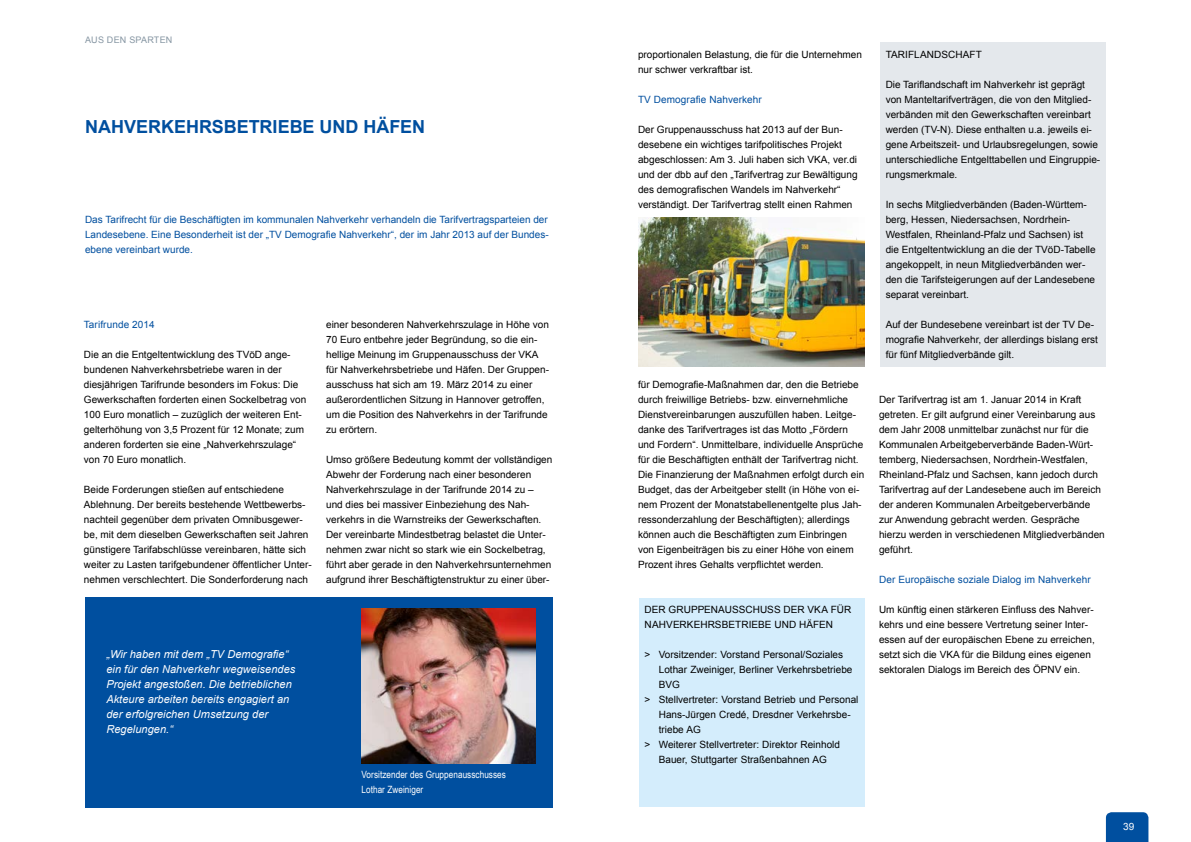
<style>
.page{position:relative;width:1191px;height:842px;background:#fff}
.page>*{position:absolute;margin:0;border:0;box-sizing:border-box;transform-origin:0 0}
.Headline{font:700 18px "Arial";color:#004f9f}
.Zitat_weiß_11pt{font:italic 11px/15px "Arial";letter-spacing:.005em;color:#fff}
.Mengentext{font:10px/15px "Arial";color:#000}
.Introtext_10_blue{font:10px/15px "Arial";color:#004f9f;text-align:justify}
.Zwischen-Sub{font:10px "Arial";letter-spacing:.01em;color:#004f9f}
.Subline{font:10px/15px "Arial";letter-spacing:.01em;color:#000}
.Zitatgeber_weiß{font:10px/15px "Arial Narrow";letter-spacing:.005em;color:#fff}
.t1{font:10px "Arial";color:#fff}
.Hypertext{font:9px "Arial";letter-spacing:.025em;color:#8595a2}
</style>
<div class="page">
<svg style="left:1106px;top:812px;width:42px;height:30px"></svg>
<div style="left:639px;top:598px;width:226px;height:208px;background:#d4edfc"></div>
<div style="left:85px;top:598px;width:468px;height:210px;background:#004f9f"></div>
<img style="left:361px;top:608px;width:175px;height:155px">
<div style="left:880px;top:43px;width:226px;height:324px;background:#e4e8ec"></div>
<img style="left:638px;top:218px;width:227px;height:148px">
<p class="Hypertext" style="left:85px;top:33px;width:89px">AUS DEN SPARTEN</p>
<p class="Headline" style="left:85px;top:114px;width:341px">NAHVERKEHRSBETRIEBE UND HÄFEN</p>
<p class="Introtext_10_blue" style="left:85px;top:212px;width:465px">Das Tarifrecht für die Beschäftigten im kommunalen Nahverkehr verhandeln die Tarifvertragsparteien der Landesebene. Eine Besonderheit ist der „TV Demografie Nahverkehr“, der im Jahr 2013 auf der Bundes&shy;ebene vereinbart wurde.</p>
<p class="Zwischen-Sub" style="left:84px;top:317px;width:72px">Tarifrunde 2014</p>
<p class="Mengentext" style="left:84px;top:347px;width:224px">Die an die Entgeltentwicklung des TVöD ange&shy;bundenen Nahverkehrsbetriebe waren in der diesjährigen Tarifrunde besonders im Fokus: Die Gewerkschaften forderten einen Sockelbetrag von 100 Euro monatlich – zuzüglich der weiteren Ent&shy;gelterhöhung von 3,5 Prozent für 12 Monate; zum anderen forderten sie eine „Nahverkehrszulage“ von 70 Euro monatlich.</p>
<p class="Mengentext" style="left:84px;top:482px;width:229px">Beide Forderungen stießen auf entschiedene Ablehnung. Der bereits bestehende Wettbewerbs&shy;nachteil gegenüber dem privaten Omnibusgewer&shy;be, mit dem dieselben Gewerkschaften seit Jahren günstigere Tarifabschlüsse vereinbaren, hätte sich weiter zu Lasten tarifgebundener öffentlicher Unter&shy;nehmen verschlechtert. Die Sonderforderung nach</p>
<p class="Mengentext" style="left:326px;top:317px;width:224px">einer besonderen Nahverkehrszulage in Höhe von 70 Euro entbehre jeder Begründung, so die ein&shy;hellige Meinung im Gruppenausschuss der VKA für Nahverkehrsbetriebe und Häfen. Der Gruppen&shy;ausschuss hat sich am 19. März 2014 zu einer außerordentlichen Sitzung in Hannover getroffen, um die Position des Nahverkehrs in der Tarifrunde zu erörtern.</p>
<p class="Mengentext" style="left:326px;top:452px;width:228px">Umso größere Bedeutung kommt der vollständigen Abwehr der Forderung nach einer besonderen Nahverkehrszulage in der Tarifrunde 2014 zu – und dies bei massiver Einbeziehung des Nah&shy;verkehrs in die Warnstreiks der Gewerkschaften.<br>Der vereinbarte Mindestbetrag belastet die Unter&shy;nehmen zwar nicht so stark wie ein Sockelbetrag, führt aber gerade in den Nahverkehrsunternehmen aufgrund ihrer Beschäftigtenstruktur zu einer über-</p>
<p class="Zitat_weiß_11pt" style="left:106px;top:646px;width:190px">„Wir haben mit dem „TV Demografie“ ein für den Nahverkehr wegweisendes<br>Projekt angestoßen. Die betrieblichen<br>Akteure arbeiten bereits engagiert an der erfolgreichen Umsetzung der<br>Regelungen.“</p>
<p class="Zitatgeber_weiß" style="left:361px;top:766px;width:146px">Vorsitzender des Gruppenausschusses<br>Lothar Zweiniger</p>
<p class="Mengentext" style="left:638px;top:47px;width:225px">proportionalen Belastung, die für die Unternehmen nur schwer verkraftbar ist.</p>
<p class="Zwischen-Sub" style="left:638px;top:92px;width:125px">TV Demografie Nahverkehr</p>
<p class="Mengentext" style="left:638px;top:122px;width:221px">Der Gruppenausschuss hat 2013 auf der Bun&shy;desebene ein wichtiges tarifpolitisches Projekt abgeschlossen: Am 3. Juli haben sich VKA, ver.di und der dbb auf den „Tarifvertrag zur Bewältigung des demografischen Wandels im Nahverkehr“ verständigt. Der Tarifvertrag stellt einen Rahmen</p>
<p class="Mengentext" style="left:638px;top:377px;width:228px">für Demografie-Maßnahmen dar, den die Betriebe durch freiwillige Betriebs- bzw. einvernehmliche Dienstvereinbarungen auszufüllen haben. Leitge&shy;danke des Tarifvertrages ist das Motto „Fördern und Fordern“. Unmittelbare, individuelle Ansprüche für die Beschäftigten enthält der Tarifvertrag nicht.<br>Die Finanzierung der Maßnahmen erfolgt durch ein Budget, das der Arbeitgeber stellt (in Höhe von ei&shy;nem Prozent der Monatstabellenentgelte plus Jah&shy;ressonderzahlung der Beschäftigten); allerdings können auch die Beschäftigten zum Einbringen von Eigenbeiträgen bis zu einer Höhe von einem Prozent ihres Gehalts verpflichtet werden.</p>
<p class="Subline" style="left:644px;top:602px;width:208px">DER GRUPPENAUSSCHUSS DER VKA FÜR<br>NAHVERKEHRSBETRIEBE UND HÄFEN</p>
<p class="Mengentext" style="left:659px;top:647px;width:195px;text-indent:-14px">&gt; Vorsitzender: Vorstand Personal/Soziales<br>Lothar Zweiniger, Berliner Verkehrsbetriebe<br>BVG</p>
<p class="Mengentext" style="left:659px;top:692px;width:201px;text-indent:-14px">&gt; Stellvertreter: Vorstand Betrieb und Personal<br>Hans-Jürgen Credé, Dresdner Verkehrsbe&shy;triebe AG</p>
<p class="Mengentext" style="left:644px;top:737px;width:197px;text-align:center">&gt; Weiterer Stellvertreter: Direktor Reinhold<br>Bauer, Stuttgarter Straßenbahnen AG</p>
<p class="Subline" style="left:885px;top:47px;width:98px">TARIFLANDSCHAFT</p>
<p class="Mengentext" style="left:885px;top:77px;width:216px">Die Tariflandschaft im Nahverkehr ist geprägt von Manteltarifverträgen, die von den Mitglied&shy;verbänden mit den Gewerkschaften vereinbart werden (TV-N). Diese enthalten u.a. jeweils ei&shy;gene Arbeitszeit- und Urlaubsregelungen, sowie unterschiedliche Entgelttabellen und Eingruppie&shy;rungsmerkmale.</p>
<p class="Mengentext" style="left:885px;top:197px;width:211px">In sechs Mitgliedverbänden (Baden-Württem&shy;berg, Hessen, Niedersachsen, Nordrhein-Westfalen, Rheinland-Pfalz und Sachsen) ist die Entgeltentwicklung an die der TVöD-Tabelle angekoppelt, in neun Mitgliedverbänden wer&shy;den die Tarifsteigerungen auf der Landesebene separat vereinbart.</p>
<p class="Mengentext" style="left:885px;top:317px;width:214px">Auf der Bundesebene vereinbart ist der TV De&shy;mografie Nahverkehr, der allerdings bislang erst für fünf Mitgliedverbände gilt.</p>
<p class="Mengentext" style="left:879px;top:392px;width:227px">Der Tarifvertrag ist am 1. Januar 2014 in Kraft getreten. Er gilt aufgrund einer Vereinbarung aus dem Jahr 2008 unmittelbar zunächst nur für die Kommunalen Arbeitgeberverbände Baden-Würt&shy;temberg, Niedersachsen, Nordrhein-Westfalen, Rheinland-Pfalz und Sachsen, kann jedoch durch Tarifvertrag auf der Landesebene auch im Bereich der anderen Kommunalen Arbeitgeberverbände zur Anwendung gebracht werden. Gespräche hierzu werden in verschiedenen Mitgliedverbänden geführt.</p>
<p class="Zwischen-Sub" style="left:879px;top:572px;width:213px">Der Europäische soziale Dialog im Nahverkehr</p>
<p class="Mengentext" style="left:879px;top:602px;width:217px">Um künftig einen stärkeren Einfluss des Nahver&shy;kehrs und eine bessere Vertretung seiner Inter&shy;essen auf der europäischen Ebene zu erreichen, setzt sich die VKA für die Bildung eines eigenen sektoralen Dialogs im Bereich des ÖPNV ein.</p>
<p class="t1" style="left:1123px;top:819px;width:13px">39</p>
</div>
